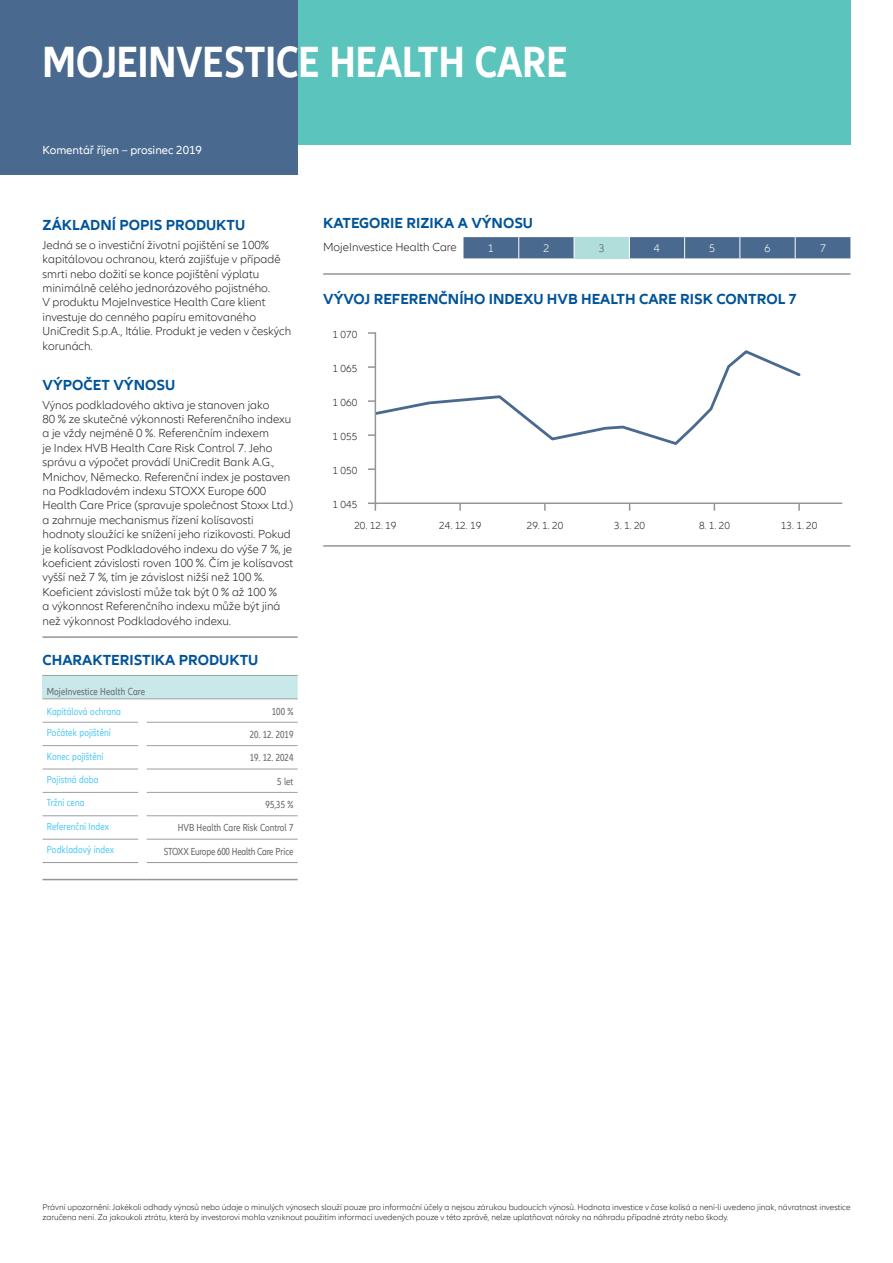
<style>
.page{position:relative;width:893px;height:1263px;background:#fff}
.page>*{position:absolute;margin:0;border:0;box-sizing:border-box;transform-origin:0 0}
.t1{font:700 condensed 45px "Allianz Neo";color:#fff}
.subheadline{font:700 15px "Allianz Neo";color:#015399}
.text_1_odstavec{font:300 12px/14.4px "Allianz Neo";color:#231f20}
.t2{font:12px "Allianz Neo";color:#fff}
.text_-_bílý{font:300 11.25px "Allianz Neo";color:#fff}
.text_-_bílý-2{font:300 11.25px "Allianz Neo";color:#57585a}
.text{font:condensed 10.5px "Allianz Neo";letter-spacing:.01em;color:#56cbf5}
.text-2{font:condensed 10.5px "Allianz Neo";color:#6c6d70}
.t3{font:300 10.5px "Allianz Neo";color:#231f20}
.text-3{font:condensed 10.5px "Allianz Neo";letter-spacing:-.02em;color:#6c6d70}
.t4{font:300 8.7px/10.4px "Allianz Neo";color:#231f20}
</style>
<div class="page">
<div style="left:298px;top:0;width:552px;height:145px;background:#5ac4bd"></div>
<div style="left:0;top:0;width:298px;height:174px;background:#496a8e"></div>
<svg style="left:43px;top:676px;width:255px;height:203px"></svg>
<hr style="left:43px;top:675px;width:95px;height:1px;background:#9d9fa2">
<hr style="left:147px;top:675px;width:151px;height:1px;background:#9d9fa2">
<hr style="left:147px;top:698px;width:151px;height:1px;background:#9d9fa2">
<hr style="left:147px;top:722px;width:151px;height:1px;background:#9d9fa2">
<hr style="left:147px;top:745px;width:151px;height:1px;background:#9d9fa2">
<hr style="left:147px;top:769px;width:151px;height:1px;background:#9d9fa2">
<hr style="left:147px;top:792px;width:151px;height:1px;background:#9d9fa2">
<hr style="left:147px;top:815px;width:151px;height:1px;background:#9d9fa2">
<hr style="left:147px;top:839px;width:151px;height:1px;background:#9d9fa2">
<hr style="left:43px;top:698px;width:95px;height:1px;background:#9d9fa2">
<hr style="left:43px;top:722px;width:95px;height:1px;background:#9d9fa2">
<hr style="left:43px;top:745px;width:95px;height:1px;background:#9d9fa2">
<hr style="left:43px;top:769px;width:95px;height:1px;background:#9d9fa2">
<hr style="left:43px;top:792px;width:95px;height:1px;background:#9d9fa2">
<hr style="left:43px;top:815px;width:95px;height:1px;background:#9d9fa2">
<hr style="left:43px;top:839px;width:95px;height:1px;background:#9d9fa2">
<hr style="left:43px;top:862px;width:95px;height:1px;background:#939598">
<hr style="left:147px;top:862px;width:151px;height:1px;background:#939598">
<hr style="left:43px;top:879px;width:95px;height:1px;background:#939598">
<hr style="left:147px;top:879px;width:151px;height:1px;background:#939598">
<svg style="left:463px;top:237px;width:387px;height:21px;background:#5b7d9b"></svg>
<hr style="left:323px;top:273px;width:527px;height:2px;background:#939598">
<hr style="left:323px;top:545px;width:527px;height:2px;background:#939598">
<svg style="left:374px;top:332px;width:469px;height:173px"></svg>
<svg style="left:459px;top:503px;width:2px;height:8px"></svg>
<svg style="left:544px;top:503px;width:2px;height:8px"></svg>
<svg style="left:798px;top:503px;width:2px;height:8px"></svg>
<svg style="left:368px;top:502px;width:8px;height:9px"></svg>
<svg style="left:368px;top:468px;width:7px;height:2px"></svg>
<svg style="left:368px;top:348px;width:435px;height:99px"></svg>
<svg style="left:368px;top:332px;width:7px;height:2px"></svg>
<hr style="left:43px;top:636px;width:255px;height:2px;background:#939598">
<p class="t1" style="left:43px;top:36px;width:526px">MOJEINVESTICE HEALTH CARE</p>
<p class="t2" style="left:43px;top:143px;width:161px">Komentář říjen – prosinec 2019</p>
<p class="subheadline" style="left:43px;top:216px;width:204px">ZÁKLADNÍ POPIS PRODUKTU</p>
<p class="text_1_odstavec" style="left:43px;top:238px;width:250px">Jedná se o investiční životní pojištění se 100% kapitálovou ochranou, která zajišťuje v případě smrti nebo dožití se konce pojištění výplatu minimálně celého jednorázového pojistného.<br>V produktu MojeInvestice Health Care klient investuje do cenného papíru emitovaného UniCredit S.p.A., Itálie. Produkt je veden v českých korunách.</p>
<p class="subheadline" style="left:43px;top:376px;width:134px">VÝPOČET VÝNOSU</p>
<p class="text_1_odstavec" style="left:43px;top:398px;width:252px">Výnos podkladového aktiva je stanoven jako<br>80 % ze skutečné výkonnosti Referenčního indexu a je vždy nejméně 0 %. Referenčním indexem<br>je Index HVB Health Care Risk Control 7. Jeho správu a výpočet provádí UniCredit Bank A.G., Mnichov, Německo. Referenční index je postaven na Podkladovém indexu STOXX Europe 600<br>Health Care Price (spravuje společnost Stoxx Ltd.) a zahrnuje mechanismus řízení kolísavosti hodnoty sloužící ke snížení jeho rizikovosti. Pokud je kolísavost Podkladového indexu do výše 7 %, je koeficient závislosti roven 100 %. Čím je kolísavost vyšší než 7 %, tím je závislost nižší než 100 %.<br>Koeficient závislosti může tak být 0 % až 100 %<br>a výkonnost Referenčního indexu může být jiná než výkonnost Podkladového indexu.</p>
<p class="subheadline" style="left:43px;top:651px;width:217px">CHARAKTERISTIKA PRODUKTU</p>
<p class="text-2" style="left:47px;top:685px;width:100px">MojeInvestice Health Care</p>
<p class="text" style="left:47px;top:705px;width:76px">Kapitálová ochrana</p>
<p class="text-2" style="left:272px;top:705px;width:23px">100 %</p>
<p class="text" style="left:47px;top:727px;width:66px">Počátek pojištění</p>
<p class="text-2" style="left:250px;top:728px;width:45px">20. 12. 2019</p>
<p class="text" style="left:47px;top:750px;width:58px">Konec pojištění</p>
<p class="text-2" style="left:250px;top:752px;width:45px">19. 12. 2024</p>
<p class="text" style="left:47px;top:773px;width:53px">Pojistná doba</p>
<p class="text-2" style="left:277px;top:775px;width:18px">5 let</p>
<p class="text" style="left:47px;top:797px;width:39px">Tržní cena</p>
<p class="text-2" style="left:266px;top:799px;width:29px">95,35 %</p>
<p class="text" style="left:47px;top:820px;width:64px">Referenční Index</p>
<p class="text-2" style="left:178px;top:822px;width:117px">HVB Health Care Risk Control 7</p>
<p class="text" style="left:47px;top:844px;width:69px">Podkladový index</p>
<p class="text-3" style="left:164px;top:845px;width:131px">STOXX Europe 600 Health Care Price</p>
<p class="subheadline" style="left:323px;top:215px;width:211px">KATEGORIE RIZIKA A VÝNOSU</p>
<p class="text_1_odstavec" style="left:323px;top:240px;width:135px">MojeInvestice Health Care</p>
<p class="text_-_bílý" style="left:488px;top:242px;width:8px">1</p>
<p class="text_-_bílý" style="left:543px;top:242px;width:8px">2</p>
<p class="text_-_bílý-2" style="left:599px;top:242px;width:8px">3</p>
<p class="text_-_bílý" style="left:654px;top:242px;width:8px">4</p>
<p class="text_-_bílý" style="left:709px;top:242px;width:8px">5</p>
<p class="text_-_bílý" style="left:764px;top:242px;width:8px">6</p>
<p class="text_-_bílý" style="left:820px;top:242px;width:8px">7</p>
<p class="subheadline" style="left:323px;top:290px;width:475px">VÝVOJ REFERENČNÍHO INDEXU HVB HEALTH CARE RISK CONTROL 7</p>
<p class="t3" style="left:333px;top:328px;width:26px">1 070</p>
<p class="t3" style="left:333px;top:362px;width:26px">1 065</p>
<p class="t3" style="left:333px;top:396px;width:26px">1 060</p>
<p class="t3" style="left:333px;top:431px;width:26px">1 055</p>
<p class="t3" style="left:333px;top:465px;width:26px">1 050</p>
<p class="t3" style="left:333px;top:499px;width:26px">1 045</p>
<p class="t3" style="left:354px;top:519px;width:44px">20. 12. 19</p>
<p class="t3" style="left:439px;top:519px;width:44px">24. 12. 19</p>
<p class="t3" style="left:527px;top:519px;width:38px">29. 1. 20</p>
<p class="t3" style="left:614px;top:519px;width:32px">3. 1. 20</p>
<p class="t3" style="left:699px;top:519px;width:32px">8. 1. 20</p>
<p class="t3" style="left:781px;top:519px;width:38px">13. 1. 20</p>
<p class="t4" style="left:43px;top:1202px;width:809px">Právní upozornění: Jakékoli odhady výnosů nebo údaje o minulých výnosech slouží pouze pro informační účely a nejsou zárukou budoucích výnosů. Hodnota investice v čase kolísá a není-li uvedeno jinak, návratnost investice zaručena není. Za jakoukoli ztrátu, která by investorovi mohla vzniknout použitím informací uvedených pouze v této zprávě, nelze uplatňovat nároky na náhradu případné ztráty nebo škody.</p>
</div>
